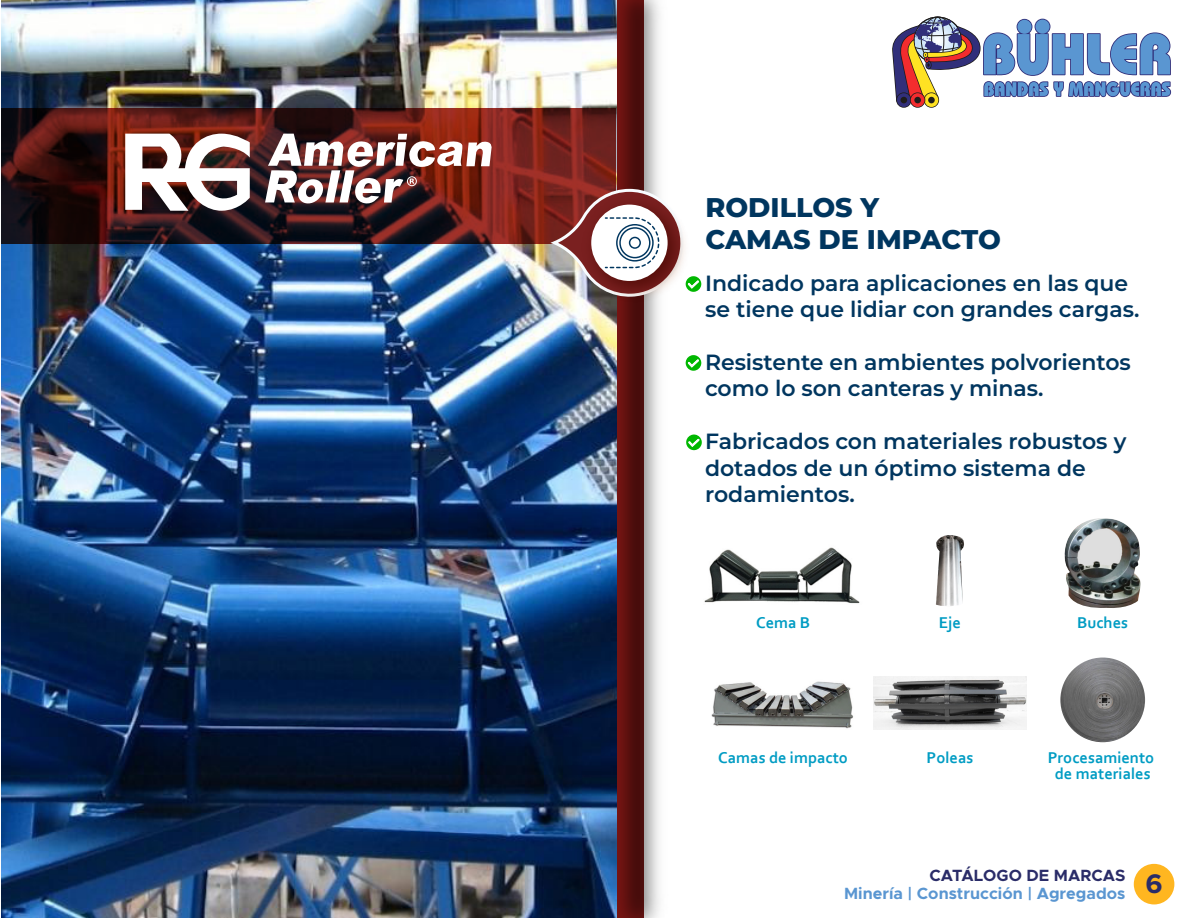
<style>
.page{position:relative;width:1188px;height:918px;background:#fff}
.page>*{position:absolute;margin:0;border:0;box-sizing:border-box;transform-origin:0 0}
.t1{font:800 27px/32.4px "Montserrat";color:#00365f}
.t2{font:700 27px "Metropolis";color:#2a2c68}
.t3{font:600 22.05px/26.4px "Montserrat";color:#00365f}
.t4{font:700 16.35px "Corbel";color:#009cc3}
.t5{font:700 16.35px "Metropolis";color:#5a96d1}
.t6{font:700 16.35px "Metropolis";color:#2a2c68}
</style>
<div class="page">
<img style="left:2px;top:0;width:615px;height:918px">
<svg style="left:2px;top:108px;width:614px;height:135px;background:#4e1917"></svg>
<div style="left:896px;top:92px;width:16px;height:16px;border:2px solid #1e1c1b;border-radius:50%"></div>
<div style="left:897px;top:93px;width:14px;height:14px;background:#312f7a;border-radius:50%"></div>
<div style="left:924px;top:92px;width:15px;height:16px;border:2px solid #1e1c1b;border-radius:50%"></div>
<svg style="left:925px;top:93px;width:13px;height:14px"></svg>
<div style="left:910px;top:92px;width:15px;height:16px;border:2px solid #1e1c1b;border-radius:50%"></div>
<svg style="left:911px;top:93px;width:14px;height:14px"></svg>
<svg style="left:892px;top:17px;width:279px;height:86px"></svg>
<div style="left:1134px;top:864px;width:40px;height:40px;background:#ffb620;border-radius:50%"></div>
<svg style="left:617px;top:0;width:27px;height:894px;background:#590f0d"></svg>
<svg style="left:686px;top:355px;width:15px;height:16px"></svg>
<svg style="left:686px;top:435px;width:16px;height:15px"></svg>
<img style="left:704px;top:547px;width:156px;height:57px">
<img style="left:1060px;top:658px;width:85px;height:84px;border-radius:42px">
<img style="left:711px;top:681px;width:143px;height:48px">
<img style="left:873px;top:676px;width:154px;height:54px">
<img style="left:1064px;top:518px;width:77px;height:90px">
<img style="left:936px;top:535px;width:28px;height:71px">
<img style="left:575px;top:299px;width:88px;height:9px">
<svg style="left:547px;top:187px;width:154px;height:112px"></svg>
<svg style="left:265px;top:134px;width:227px;height:71px"></svg>
<svg style="left:125px;top:133px;width:125px;height:78px"></svg>
<img style="left:576px;top:894px;width:88px;height:24px">
<p class="t1" style="left:705px;top:190px;width:297px">RODILLOS Y<br>CAMAS DE IMPACTO</p>
<p class="t3" style="left:705px;top:269px;width:436px">Indicado para aplicaciones en las que se tiene que lidiar con grandes cargas.</p>
<p class="t3" style="left:705px;top:348px;width:427px">Resistente en ambientes polvorientos como lo son canteras y minas.</p>
<p class="t3" style="left:705px;top:428px;width:423px">Fabricados con materiales robustos y dotados de un óptimo sistema de rodamientos.</p>
<p class="t4" style="left:756px;top:613px;width:56px">Cema B</p>
<p class="t4" style="left:939px;top:613px;width:24px">Eje</p>
<p class="t4" style="left:1077px;top:613px;width:52px">Buches</p>
<p class="t4" style="left:718px;top:747px;width:131px">Camas de impacto</p>
<p class="t4" style="left:926px;top:747px;width:48px">Poleas</p>
<p class="t4" style="left:1048px;top:747px;width:108px">Procesamiento</p>
<p class="t4" style="left:1055px;top:764px;width:97px">de materiales</p>
<p class="t6" style="left:929px;top:865px;width:198px">CATÁLOGO DE MARCAS</p>
<p class="t5" style="left:844px;top:883px;width:283px">Minería | Construcción | Agregados</p>
<p class="t2" style="left:1146px;top:867px;width:19px">6</p>
</div>
